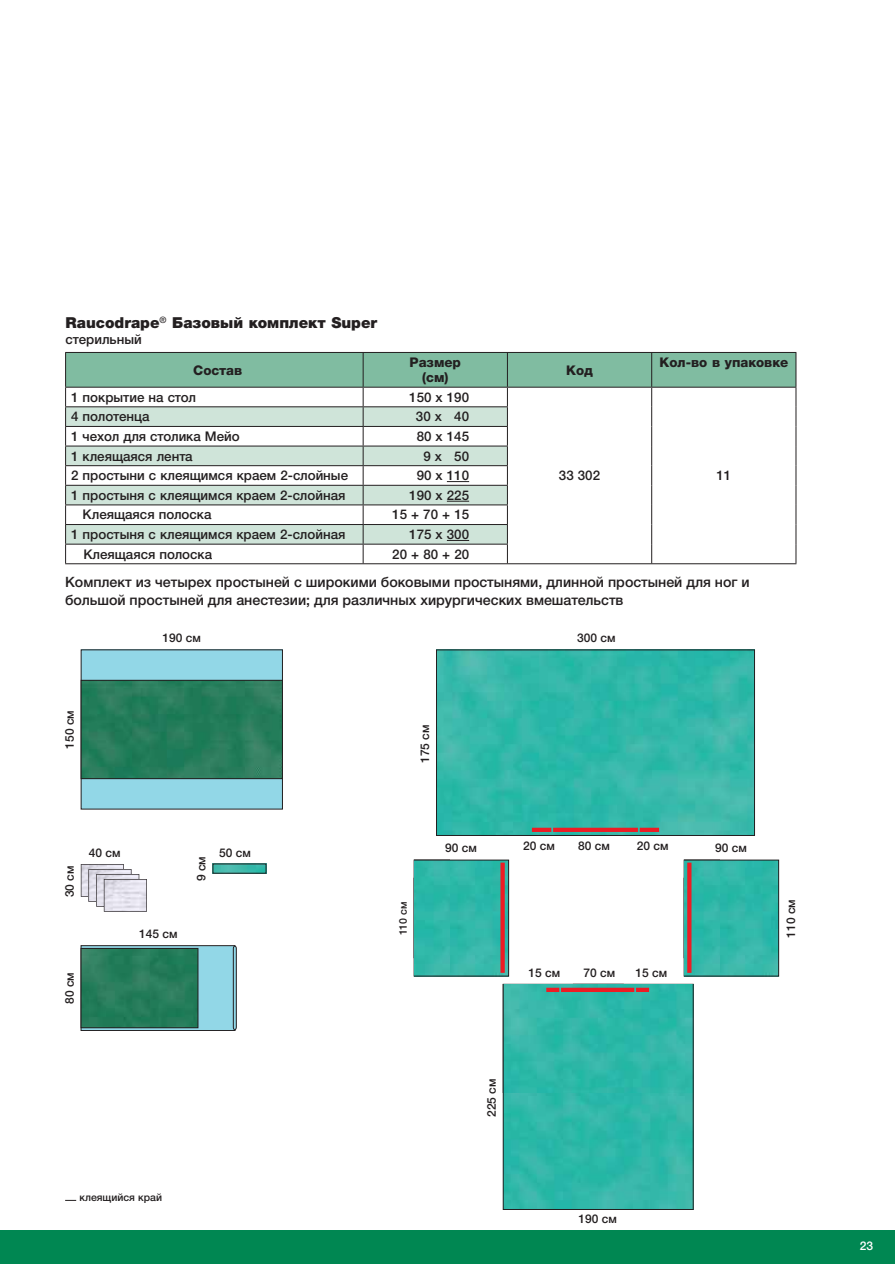
<style>
.page{position:relative;width:895px;height:1264px;background:#fff}
.page>*{position:absolute;margin:0;border:0;box-sizing:border-box;transform-origin:0 0}
.t1{font:900 15.15px "Helvetica Neue LTW1 G";color:#231f20}
.t2{font:500 14.25px/18px "Helvetica Neue LTW1 G";color:#231f20}
.t3{font:500 13.35px "Helvetica Neue LTW1 G";color:#231f20}
.t4{font:800 13.35px/15.1px "Helvetica Neue LTW1 G";color:#231f20;text-align:center}
.t5{font:500 12px "Helvetica Neue LTW1 G";color:#231f20}
.t6{font:500 12px "Helvetica Neue LTW1 G";color:#fff}
.t7{font:500 10.65px "Helvetica Neue LTW1 G";color:#231f20}
.t8{font:500 10.5px "Helvetica Neue LTW1 G";color:#231f20}
</style>
<div class="page">
<div style="left:0;top:1230px;width:895px;height:33px;background:#008752"></div>
<hr style="left:65px;top:563px;width:731px;height:1px;background:#231f20">
<svg style="left:65px;top:352px;width:731px;height:211px"></svg>
<img style="left:438px;top:651px;width:315px;height:183px">
<div style="left:436px;top:649px;width:319px;height:187px;border:1px solid #231f20"></div>
<div style="left:553px;top:827px;width:85px;height:5px;background:#ed1c24"></div>
<div style="left:532px;top:827px;width:19px;height:5px;background:#ed1c24"></div>
<div style="left:640px;top:827px;width:19px;height:5px;background:#ed1c24"></div>
<img style="left:505px;top:1092px;width:186px;height:115px">
<svg style="left:503px;top:984px;width:190px;height:108px;background:#2fb4a6"></svg>
<div style="left:546px;top:987px;width:13px;height:5px;background:#ed1c24"></div>
<div style="left:561px;top:987px;width:73px;height:5px;background:#ed1c24"></div>
<div style="left:636px;top:987px;width:13px;height:5px;background:#ed1c24"></div>
<img style="left:719px;top:861px;width:58px;height:113px">
<div style="left:684px;top:859px;width:95px;height:117px;border:1px solid #231f20"></div>
<svg style="left:685px;top:859px;width:34px;height:117px;background:#33b3a4"></svg>
<svg style="left:687px;top:862px;width:4px;height:111px"></svg>
<img style="left:449px;top:861px;width:58px;height:113px">
<div style="left:414px;top:859px;width:95px;height:117px;border:1px solid #231f20"></div>
<svg style="left:415px;top:859px;width:34px;height:117px;background:#2fb5a6"></svg>
<div style="left:500px;top:862px;width:5px;height:111px;background:#ed1c24"></div>
<div style="left:81px;top:650px;width:201px;height:159px;background:#92d7e7"></div>
<img style="left:83px;top:682px;width:198px;height:95px">
<div style="left:81px;top:680px;width:202px;height:99px;border:1px solid #231f20"></div>
<div style="left:81px;top:945px;width:154px;height:85px;background:#92d7e7"></div>
<div style="left:81px;top:945px;width:154px;height:85px;border:1px solid #231f20"></div>
<img style="left:83px;top:950px;width:113px;height:76px">
<div style="left:81px;top:948px;width:117px;height:80px;border:1px solid #231f20"></div>
<svg style="left:233px;top:945px;width:4px;height:85px"></svg>
<img style="left:215px;top:865px;width:49px;height:6px">
<svg style="left:81px;top:864px;width:66px;height:47px"></svg>
<p class="t1" style="left:66px;top:313px;width:313px">Raucodrape<sup>®</sup> Базовый комплект Super</p>
<p class="t3" style="left:66px;top:334px;width:78px">стерильный</p>
<p class="t4" style="left:193px;top:364px;width:50px">Состав</p>
<p class="t4" style="left:410px;top:356px;width:53px">Размер (см)</p>
<p class="t4" style="left:566px;top:364px;width:28px">Код</p>
<p class="t3" style="left:71px;top:392px;width:126px">1 покрытие на стол</p>
<p class="t3" style="left:409px;top:392px;width:61px">150 x 190</p>
<p class="t4" style="left:659px;top:356px;width:130px">Кол-во в упаковке</p>
<p class="t3" style="left:71px;top:412px;width:80px">4 полотенца</p>
<p class="t3" style="left:416px;top:412px;width:55px">30 x 40</p>
<p class="t3" style="left:71px;top:431px;width:170px">1 чехол для столика Мейо</p>
<p class="t3" style="left:417px;top:431px;width:54px">80 x 145</p>
<p class="t3" style="left:71px;top:451px;width:123px">1 клеящаяся лента</p>
<p class="t3" style="left:423px;top:451px;width:47px">9 x 50</p>
<p class="t3" style="left:71px;top:471px;width:278px">2 простыни с клеящимся краем 2-слойные</p>
<p class="t3" style="left:417px;top:471px;width:54px">90 x 110</p>
<p class="t3" style="left:71px;top:490px;width:276px">1 простыня с клеящимся краем 2-слойная</p>
<p class="t3" style="left:409px;top:490px;width:61px">190 x 225</p>
<p class="t3" style="left:83px;top:510px;width:130px">Клеящаяся полоска</p>
<p class="t3" style="left:392px;top:510px;width:78px">15 + 70 + 15</p>
<p class="t3" style="left:71px;top:529px;width:276px">1 простыня с клеящимся краем 2-слойная</p>
<p class="t3" style="left:409px;top:529px;width:61px">175 x 300</p>
<p class="t3" style="left:83px;top:549px;width:130px">Клеящаяся полоска</p>
<p class="t3" style="left:392px;top:549px;width:78px">20 + 80 + 20</p>
<p class="t2" style="left:65px;top:575px;width:686px">Комплект из четырех простыней с широкими боковыми простынями, длинной простыней для ног и большой простыней для анестезии; для различных хирургических вмешательств</p>
<p class="t3" style="left:559px;top:471px;width:43px">33 302</p>
<p class="t3" style="left:716px;top:471px;width:16px">11</p>
<p class="t5" style="left:65px;top:748px;width:40px;rotate:-90deg">150 см</p>
<p class="t5" style="left:163px;top:634px;width:40px">190 см</p>
<p class="t5" style="left:65px;top:897px;width:33px;rotate:-90deg">30 см</p>
<p class="t5" style="left:89px;top:848px;width:33px">40 см</p>
<p class="t5" style="left:65px;top:1004px;width:33px;rotate:-90deg">80 см</p>
<p class="t5" style="left:139px;top:929px;width:40px">145 см</p>
<p class="t5" style="left:197px;top:881px;width:27px;rotate:-90deg">9 см</p>
<p class="t5" style="left:219px;top:848px;width:33px">50 см</p>
<p class="t8" style="left:79px;top:1193px;width:84px">клеящийся край</p>
<p class="t5" style="left:421px;top:763px;width:40px;rotate:-90deg">175 см</p>
<p class="t7" style="left:399px;top:935px;width:36px;rotate:-90deg">110 см</p>
<p class="t5" style="left:445px;top:844px;width:33px">90 см</p>
<p class="t5" style="left:577px;top:634px;width:40px">300 см</p>
<p class="t5" style="left:523px;top:842px;width:33px">20 см</p>
<p class="t5" style="left:578px;top:842px;width:33px">80 см</p>
<p class="t5" style="left:637px;top:842px;width:33px">20 см</p>
<p class="t5" style="left:528px;top:968px;width:33px">15 см</p>
<p class="t5" style="left:583px;top:968px;width:33px">70 см</p>
<p class="t5" style="left:635px;top:968px;width:33px">15 см</p>
<p class="t5" style="left:487px;top:1117px;width:40px;rotate:-90deg">225 см</p>
<p class="t5" style="left:578px;top:1214px;width:40px">190 см</p>
<p class="t5" style="left:715px;top:844px;width:33px">90 см</p>
<p class="t5" style="left:787px;top:937px;width:40px;rotate:-90deg">110 см</p>
<p class="t6" style="left:860px;top:1241px;width:15px">23</p>
</div>
